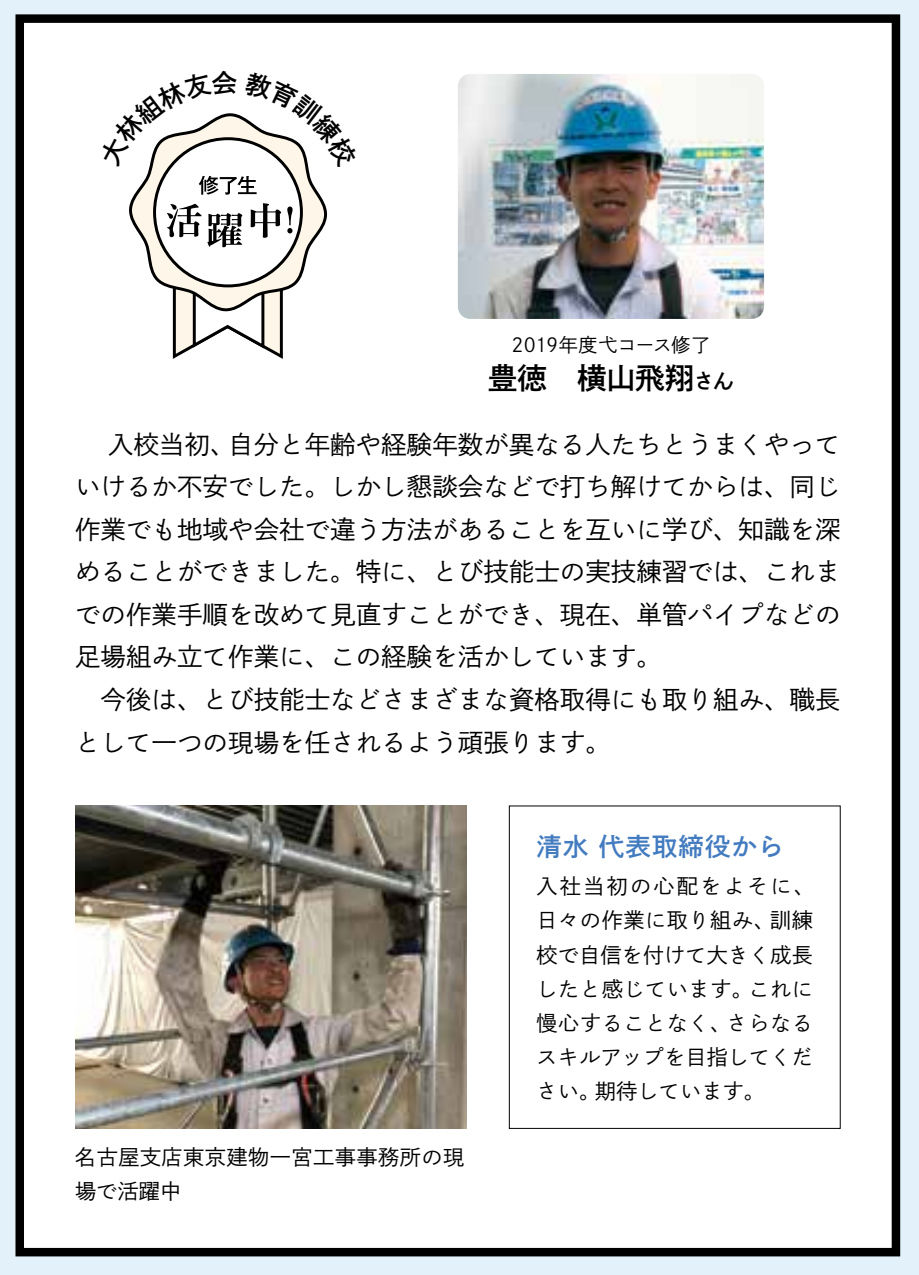
<style>
.page{position:relative;width:919px;height:1275px;background:#fff}
.page>*{position:absolute;margin:0;border:0;box-sizing:border-box;transform-origin:0 0}
.t1{font:29.7px "Shuei Go Gin Std B";letter-spacing:-.015em;color:#000}
.t2{font:25.5px/42.6px "Shuei Go Gin Std L";color:#000}
.t3{font:25.5px "Shuei Go Gin Std B";letter-spacing:.04em;color:#427bbf}
.t4{font:21.3px/33.9px "Shuei Go Gin Std L";letter-spacing:.02em;color:#000}
.t5{font:19.2px "Shuei Go Gin Std L";letter-spacing:-.01em;color:#000}
.s1{font-size:21.3px}
</style>
<div class="page">
<div style="left:0;top:0;width:919px;height:1274px;background:#e2f1fa"></div>
<div style="left:15px;top:14px;width:886px;height:1243px;background:#fff"></div>
<img style="left:458px;top:74px;width:306px;height:245px">
<img style="left:75px;top:805px;width:391px;height:323px">
<svg style="left:98px;top:70px;width:261px;height:291px;background:#edecea"></svg>
<p class="t5" style="left:511px;top:332px;width:200px">2019年度弋コース修了</p>
<p class="t1" style="left:488px;top:357px;width:248px">豊徳　横山飛翔<span class="s1">さん</span></p>
<p class="t2" style="left:75px;top:422px;width:767px;text-indent:33px">入校当初、自分と年齢や経験年数が異なる人たちとうまくやっていけるか不安でした。しかし懇談会などで打ち解けてからは、同じ作業でも地域や会社で違う方法があることを互いに学び、知識を深めることができました。特に、とび技能士の実技練習では、これまでの作業手順を改めて見直すことができ、現在、単管パイプなどの足場組み立て作業に、この経験を活かしています。<br>　今後は、とび技能士などさまざまな資格取得にも取り組み、職長として一つの現場を任されるよう頑張ります。</p>
<p class="t4" style="left:75px;top:1139px;width:391px">名古屋支店東京建物一宮工事事務所の現場で活躍中</p>
<p class="t3" style="left:536px;top:828px;width:249px">清水 代表取締役から</p>
<p class="t4" style="left:536px;top:869px;width:280px;text-align:justify">入社当初の心配をよそに、日々の作業に取り組み、訓練校で自信を付けて大きく成長したと感じています。これに慢心することなく、さらなるスキルアップを目指してください。期待しています。</p>
</div>
